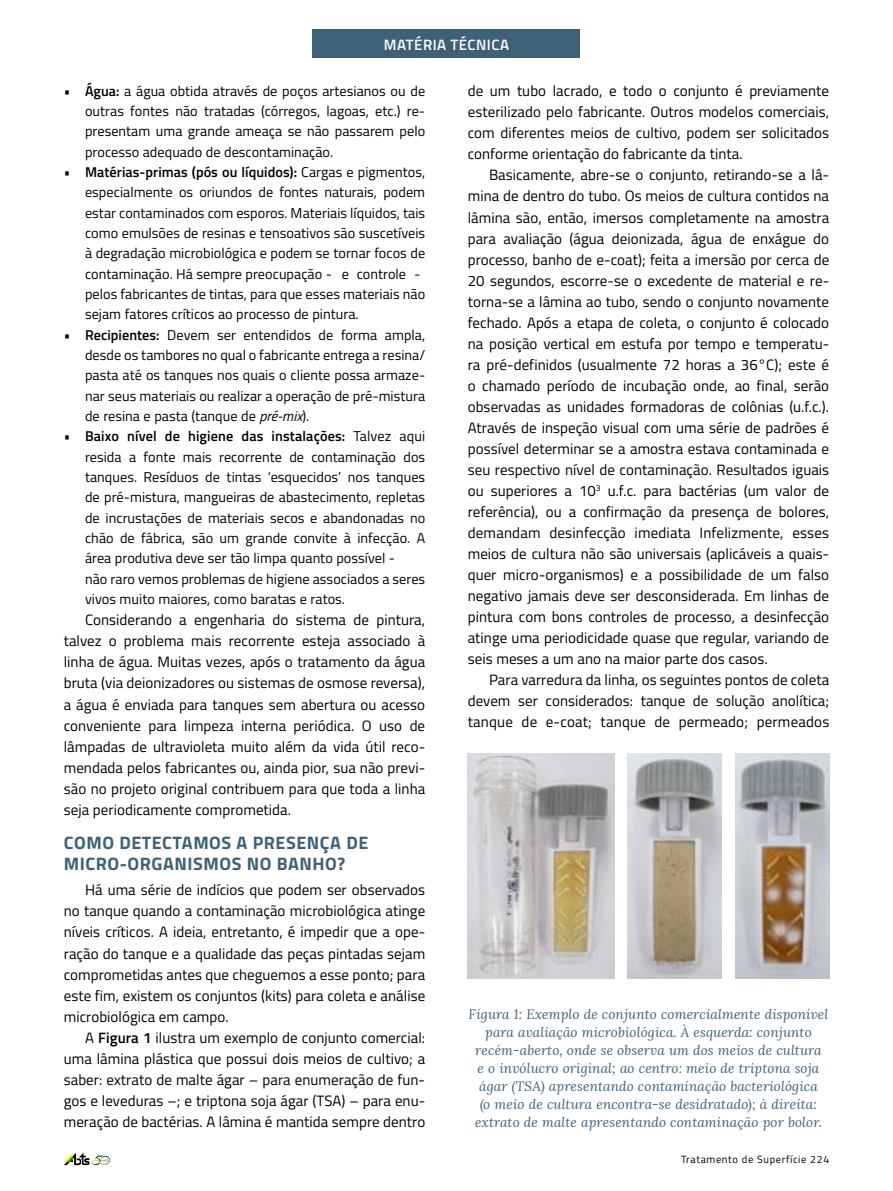
<style>
.page{position:relative;width:893px;height:1191px;background:#fff}
.page>*{position:absolute;margin:0;border:0;box-sizing:border-box;transform-origin:0 0}
.t1{font:700 18px/21.1px "Titillium";letter-spacing:.03em;color:#3e6178}
.t2{font:15px/21px "Titillium";letter-spacing:.005em;color:#000;text-align:justify}
.t3{font:600 15px "Titillium";letter-spacing:.03em;color:#fff}
.t4{font:14.25px/20.2px "Titillium";letter-spacing:.005em;color:#000;text-align:justify}
.t5{font:italic 13.5px/18px "Lora";letter-spacing:.01em;color:#3e6178;text-align:center}
.t6{font:10.5px "Titillium";letter-spacing:.06em;color:#000}
.s1{font-weight:600}
.s2{font-style:italic}
</style>
<div class="page">
<div style="left:313px;top:30px;width:267px;height:28px;background:#3e6178"></div>
<svg style="left:64px;top:1152px;width:46px;height:13px"></svg>
<img style="left:468px;top:753px;width:146px;height:226px">
<img style="left:628px;top:753px;width:94px;height:226px">
<img style="left:735px;top:753px;width:94px;height:226px">
<p class="t3" style="left:384px;top:33px;width:127px">MATÉRIA TÉCNICA</p>
<p class="t4" style="left:85px;top:80px;width:342px;text-indent:-21px">• <span class="s1">Água:</span> a água obtida através de poços artesianos ou de outras fontes não tratadas (córregos, lagoas, etc.) re&shy;presentam uma grande ameaça se não passarem pelo processo adequado de descontaminação.</p>
<p class="t4" style="left:85px;top:161px;width:342px;text-align:left;text-indent:-21px">• <span class="s1">Matérias-primas (pós ou líquidos):</span> Cargas e pigmentos, especialmente os oriundos de fontes naturais, podem estar contaminados com esporos. Materiais líquidos, tais como emulsões de resinas e tensoativos são suscetíveis à degradação microbiológica e podem se tornar focos de contaminação. Há sempre preocupação - e controle - pelos fabricantes de tintas, para que esses materiais não sejam fatores críticos ao processo de pintura.</p>
<p class="t4" style="left:85px;top:324px;width:342px;text-indent:-21px">• <span class="s1">Recipientes:</span> Devem ser entendidos de forma ampla, desde os tambores no qual o fabricante entrega a resina/ pasta até os tanques nos quais o cliente possa armaze&shy;nar seus materiais ou realizar a operação de pré-mistura de resina e pasta (tanque de <span class="s2">pré-mix</span>).</p>
<p class="t4" style="left:85px;top:425px;width:342px;text-align:left;text-indent:-21px">• <span class="s1">Baixo nível de higiene das instalações:</span> Talvez aqui resida a fonte mais recorrente de contaminação dos tanques. Resíduos de tintas ‘esquecidos’ nos tanques de pré-mistura, mangueiras de abastecimento, repletas de incrustações de materiais secos e abandonadas no chão de fábrica, são um grande convite à infecção. A área produtiva deve ser tão limpa quanto possível -<br>não raro vemos problemas de higiene associados a seres vivos muito maiores, como baratas e ratos.</p>
<p class="t2" style="left:64px;top:609px;width:363px;text-indent:21px">Considerando a engenharia do sistema de pintura, talvez o problema mais recorrente esteja associado à linha de água. Muitas vezes, após o tratamento da água bruta (via deionizadores ou sistemas de osmose reversa), a água é enviada para tanques sem abertura ou acesso conveniente para limpeza interna periódica. O uso de lâmpadas de ultravioleta muito além da vida útil reco&shy;mendada pelos fabricantes ou, ainda pior, sua não previ&shy;são no projeto original contribuem para que toda a linha seja periodicamente comprometida.</p>
<p class="t1" style="left:64px;top:831px;width:306px">COMO DETECTAMOS A PRESENÇA DE<br>MICRO-ORGANISMOS NO BANHO?</p>
<p class="t2" style="left:64px;top:878px;width:363px;text-indent:21px">Há uma série de indícios que podem ser observados no tanque quando a contaminação microbiológica atinge níveis críticos. A ideia, entretanto, é impedir que a ope&shy;ração do tanque e a qualidade das peças pintadas sejam comprometidas antes que cheguemos a esse ponto; para este fim, existem os conjuntos (kits) para coleta e análise microbiológica em campo.</p>
<p class="t2" style="left:64px;top:1026px;width:363px;text-indent:21px">A <span class="s1">Figura 1</span> ilustra um exemplo de conjunto comercial: uma lâmina plástica que possui dois meios de cultivo; a saber: extrato de malte ágar – para enumeração de fun&shy;gos e leveduras –; e triptona soja ágar (TSA) – para enu&shy;meração de bactérias. A lâmina é mantida sempre dentro</p>
<p class="t2" style="left:468px;top:80px;width:363px">de um tubo lacrado, e todo o conjunto é previamente esterilizado pelo fabricante. Outros modelos comerciais, com diferentes meios de cultivo, podem ser solicitados conforme orientação do fabricante da tinta.</p>
<p class="t2" style="left:468px;top:164px;width:363px;text-indent:21px">Basicamente, abre-se o conjunto, retirando-se a lâ&shy;mina de dentro do tubo. Os meios de cultura contidos na lâmina são, então, imersos completamente na amostra para avaliação (água deionizada, água de enxágue do processo, banho de e-coat); feita a imersão por cerca de 20 segundos, escorre-se o excedente de material e re&shy;torna-se a lâmina ao tubo, sendo o conjunto novamente fechado. Após a etapa de coleta, o conjunto é colocado na posição vertical em estufa por tempo e temperatu&shy;ra pré-definidos (usualmente 72 horas a 36°C); este é o chamado período de incubação onde, ao final, serão observadas as unidades formadoras de colônias (u.f.c.).<br>Através de inspeção visual com uma série de padrões é possível determinar se a amostra estava contaminada e seu respectivo nível de contaminação. Resultados iguais ou superiores a 10<sup>3</sup> u.f.c. para bactérias (um valor de referência), ou a confirmação da presença de bolores, demandam desinfecção imediata Infelizmente, esses meios de cultura não são universais (aplicáveis a quais&shy;quer micro-organismos) e a possibilidade de um falso negativo jamais deve ser desconsiderada. Em linhas de pintura com bons controles de processo, a desinfecção atinge uma periodicidade quase que regular, variando de seis meses a um ano na maior parte dos casos.</p>
<p class="t2" style="left:468px;top:669px;width:363px;text-indent:21px">Para varredura da linha, os seguintes pontos de coleta devem ser considerados: tanque de solução anolítica; tanque de e-coat; tanque de permeado; permeados</p>
<p class="t5" style="left:469px;top:1005px;width:361px">Figura 1: Exemplo de conjunto comercialmente disponível para avaliação microbiológica. À esquerda: conjunto recém-aberto, onde se observa um dos meios de cultura<br>e o invólucro original; ao centro: meio de triptona soja ágar (TSA) apresentando contaminação bacteriológica<br>(o meio de cultura encontra-se desidratado); à direita: extrato de malte apresentando contaminação por bolor.</p>
<p class="t6" style="left:681px;top:1151px;width:150px">Tratamento de Superfície 224</p>
</div>
